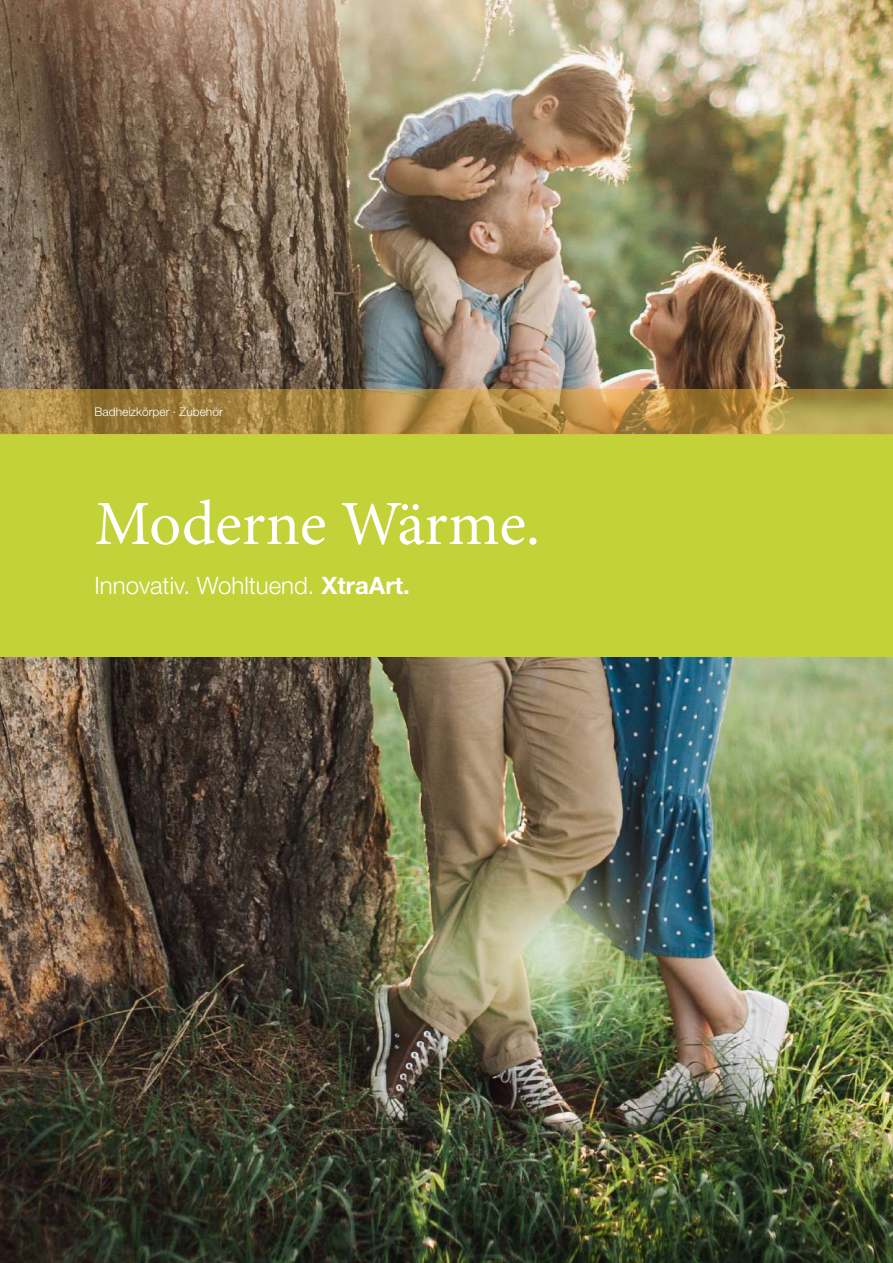
<style>
.page{position:relative;width:893px;height:1263px;background:#fff}
.page>*{position:absolute;margin:0;border:0;box-sizing:border-box;transform-origin:0 0}
.t1{font:63px "Minion Pro";color:#fff}
.t2{font:300 24px "Helvetica Neue LT Pro";color:#fff}
.t3{font:300 12px "Helvetica Neue LT Pro";color:#fff}
.s1{font-weight:700}
</style>
<div class="page">
<img style="left:0;top:0;width:893px;height:1263px">
<div style="left:0;top:435px;width:893px;height:222px;background:#c3d239"></div>
<svg style="left:0;top:389px;width:893px;height:46px;background:#af8c44"></svg>
<p class="t3" style="left:95px;top:405px;width:130px">Badheizkörper · Zubehör</p>
<h1 class="t1" style="left:95px;top:482px;width:447px">Moderne Wärme.</h1>
<p class="t2" style="left:95px;top:570px;width:317px">Innovativ. Wohltuend. <span class="s1">XtraArt.</span></p>
</div>
